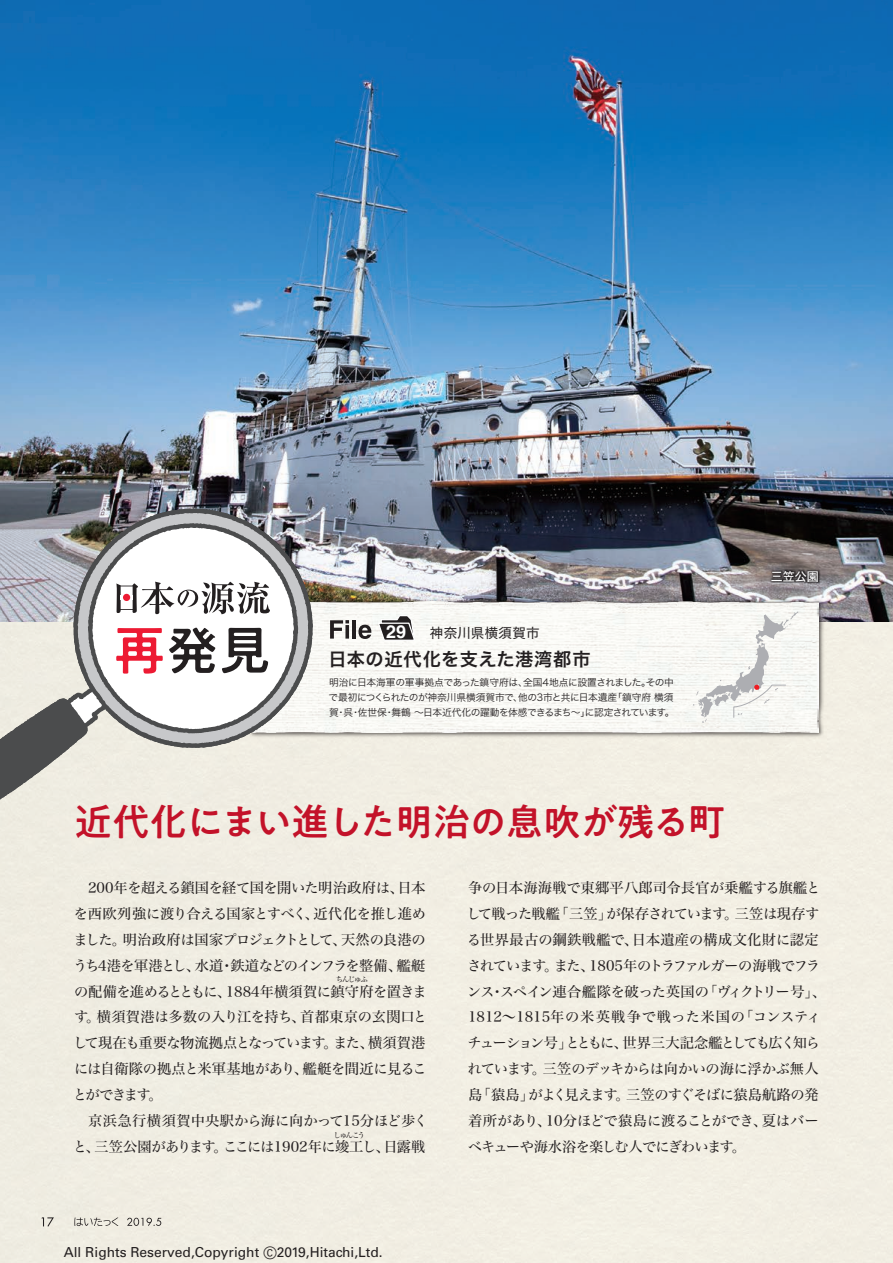
<style>
.page{position:relative;width:893px;height:1263px;background:#fff}
.page>*{position:absolute;margin:0;border:0;box-sizing:border-box;transform-origin:0 0}
.t1{font:500 37.5px "PA1 Gothic Std N";letter-spacing:-.03em;color:#c31229}
.t2{font:18.15px "Hira Kaku Std N W6";letter-spacing:.03em;color:#231f20}
.t3{font:700 18px "Helvetica LT Std";color:#fff}
.t4{font:14.25px/26px "Hira Min Std W4";letter-spacing:-.025em;color:#231f20;text-align:justify}
.t5{font:14.25px/26px "Hira Min Std W4";color:#231f20;text-align:right}
.t6{font:13.8px "Univers";color:#231f20}
.t7{font:13.5px "Hira Kaku Std N W4";letter-spacing:.025em;color:#231f20}
.t8{font:12px "Hira Kaku Std N W5";color:#fff}
.t9{font:9.75px/15px "Hira Kaku Std N W3";letter-spacing:-.045em;color:#231f20;text-align:justify}
.t10{font:7.5px "Hira Min Std W4";letter-spacing:-.18em;color:#231f20}
.s1{font-size:16.95px}
</style>
<div class="page">
<svg style="left:41px;top:1217px;width:13px;height:9px"></svg>
<svg style="left:127px;top:1218px;width:34px;height:8px"></svg>
<svg style="left:74px;top:1217px;width:45px;height:9px"></svg>
<img style="left:0;top:0;width:893px;height:622px">
<img style="left:450px;top:514px;width:424px;height:127px">
<img style="left:315px;top:596px;width:511px;height:143px">
<img style="left:315px;top:602px;width:503px;height:130px">
<svg style="left:693px;top:611px;width:105px;height:112px"></svg>
<svg style="left:330px;top:620px;width:19px;height:19px"></svg>
<hr style="left:353px;top:620px;width:3px;height:19px;background:#231f20">
<svg style="left:358px;top:625px;width:13px;height:14px"></svg>
<svg style="left:377px;top:614px;width:39px;height:27px"></svg>
<svg style="left:0;top:506px;width:315px;height:317px;background:#abacab"></svg>
<img style="left:71px;top:506px;width:244px;height:244px">
<svg style="left:86px;top:521px;width:214px;height:214px;background:#a1a1a4"></svg>
<svg style="left:0;top:525px;width:296px;height:298px"></svg>
<svg style="left:121px;top:595px;width:12px;height:5px"></svg>
<div style="left:123px;top:594px;width:7px;height:7px;background:#ed1a33;border-radius:50%"></div>
<p class="t3" style="left:386px;top:621px;width:22px">29</p>
<p class="t7" style="left:430px;top:622px;width:111px">神奈川県横須賀市</p>
<p class="t2" style="left:328px;top:645px;width:264px">日本の近代化を支えた港湾都市</p>
<p class="t9" style="left:329px;top:675px;width:347px">明治に日本海軍の軍事拠点であった鎮守府は、全国4地点に設置されました。その中で最初につくられたのが神奈川県横須賀市で、他の3市と共に日本遺産「鎮守府 横須賀・呉・佐世保・舞鶴 ～日本近代化の躍動を体感できるまち～」に認定されています。</p>
<h1 class="t1" style="left:75px;top:799px;width:652px">近代化にまい進した明治の息吹が残る町</h1>
<p class="t8" style="left:771px;top:567px;width:49px">三笠公園</p>
<p class="t4" style="left:73px;top:874px;width:356px;text-indent:15px">200年を超える鎖国を経て国を開いた明治政府は、日本を西欧列強に渡り合える国家とすべく、近代化を推し進めました。明治政府は国家プロジェクトとして、天然の良港のうち4港を軍港とし、水道・鉄道などのインフラを整備、艦艇の配備を進めるとともに、1884年横須賀に鎮守府を置きます。横須賀港は多数の入り江を持ち、首都東京の玄関口として現在も重要な物流拠点となっています。また、横須賀港には自衛隊の拠点と米軍基地があり、艦艇を間近に見ることができます。</p>
<p class="t5" style="left:73px;top:1107px;width:357px">京浜急行横須賀中央駅から海に向かって15分ほど歩くと、三笠公園があります。ここには1902年に竣工し、日露戦</p>
<p class="t10" style="left:336px;top:974px;width:34px">ちんじゅふ</p>
<p class="t10" style="left:334px;top:1129px;width:33px">しゅんこう</p>
<p class="t6" style="left:64px;top:1244px;width:320px">All Rights Reserved,Copyright <span class="s1">©</span>2019,Hitachi,Ltd.</p>
<p class="t4" style="left:466px;top:874px;width:361px;text-align:left">争の日本海海戦で東郷平八郎司令長官が乗艦する旗艦として戦った戦艦「三笠」が保存されています。三笠は現存する世界最古の鋼鉄戦艦で、日本遺産の構成文化財に認定されています。また、1805年のトラファルガーの海戦でフランス・スペイン連合艦隊を破った英国の「ヴィクトリー号」、<br>1812～1815年の米英戦争で戦った米国の「コンスティチューション号」とともに、世界三大記念艦としても広く知られています。三笠のデッキからは向かいの海に浮かぶ無人島「猿島」がよく見えます。三笠のすぐそばに猿島航路の発着所があり、10分ほどで猿島に渡ることができ、夏はバーベキューや海水浴を楽しむ人でにぎわいます。</p>
</div>
